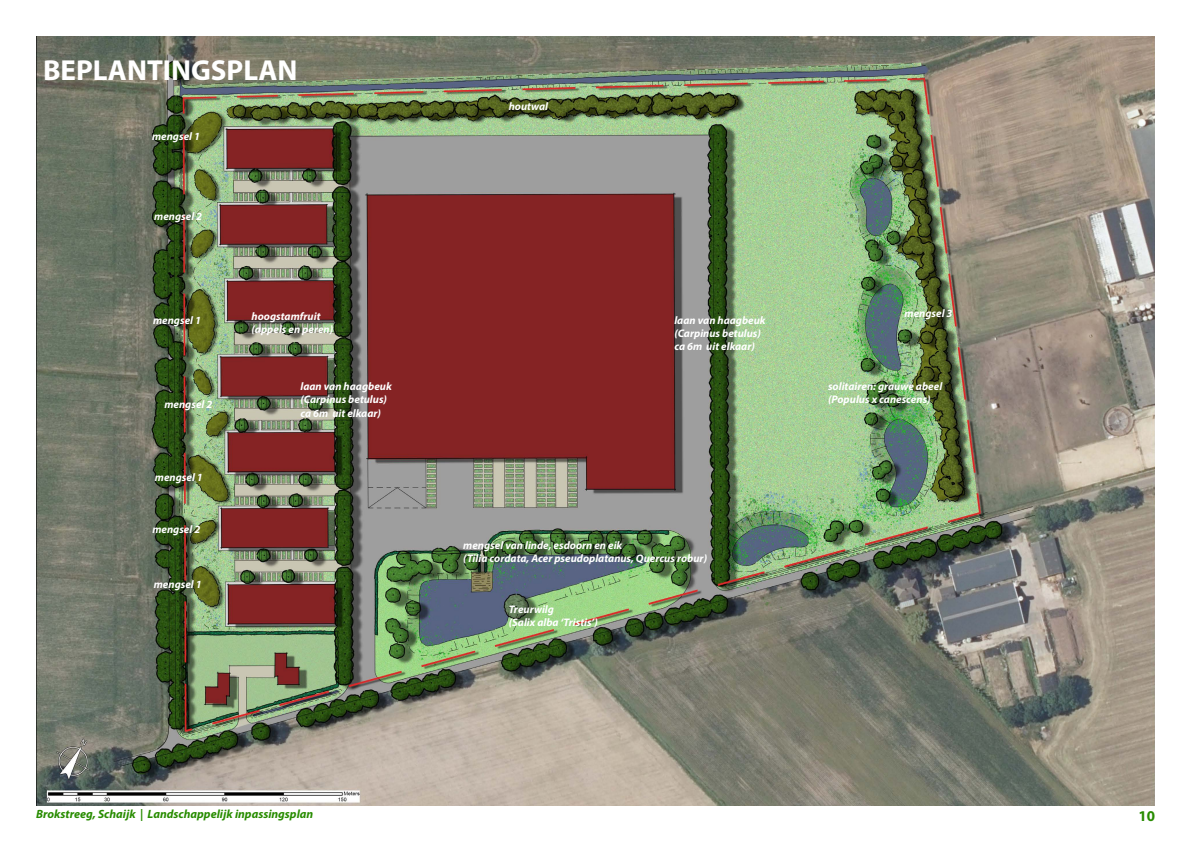
<style>
.page{position:relative;width:1191px;height:842px;background:#fff}
.page>*{position:absolute;margin:0;border:0;box-sizing:border-box;transform-origin:0 0}
.hoofdstuk{font:700 29px "Myriad Pro";color:#fff}
.t1{font:700 15px "Myriad Pro";color:#288c00}
.t2{font:italic 700 12px "Myriad Pro";color:#288c00}
.t3{font:italic 700 11px "Myriad Pro";color:#fff}
</style>
<div class="page">
<img style="left:36px;top:36px;width:1119px;height:770px">
<p class="hoofdstuk" style="left:43px;top:51px;width:256px">BEPLANTINGSPLAN</p>
<p class="t3" style="left:152px;top:129px;width:49px">mengsel 1</p>
<p class="t3" style="left:154px;top:209px;width:49px">mengsel 2</p>
<p class="t3" style="left:153px;top:313px;width:49px">mengsel 1</p>
<p class="t3" style="left:164px;top:397px;width:49px">mengsel 2</p>
<p class="t3" style="left:155px;top:470px;width:49px">mengsel 1</p>
<p class="t3" style="left:152px;top:522px;width:49px">mengsel 2</p>
<p class="t3" style="left:154px;top:578px;width:49px">mengsel 1</p>
<p class="t3" style="left:251px;top:309px;width:70px">hoogstamfruit</p>
<p class="t3" style="left:251px;top:322px;width:83px">(appels en peren)</p>
<p class="t3" style="left:300px;top:379px;width:93px">laan van haagbeuk</p>
<p class="t3" style="left:300px;top:393px;width:88px">(Carpinus betulus)</p>
<p class="t3" style="left:300px;top:406px;width:82px">ca 6m uit elkaar)</p>
<p class="t3" style="left:509px;top:99px;width:41px">houtwal</p>
<p class="t3" style="left:674px;top:313px;width:93px">laan van haagbeuk</p>
<p class="t3" style="left:674px;top:326px;width:88px">(Carpinus betulus)</p>
<p class="t3" style="left:674px;top:339px;width:82px">ca 6m uit elkaar)</p>
<p class="t3" style="left:463px;top:538px;width:161px">mengsel van linde, esdoorn en eik</p>
<p class="t3" style="left:463px;top:551px;width:245px">(Tilia cordata, Acer pseudoplatanus, Quercus robur)</p>
<p class="t3" style="left:509px;top:602px;width:47px">Treurwilg</p>
<p class="t3" style="left:509px;top:615px;width:91px">(Salix alba ‘Tristis’)</p>
<p class="t3" style="left:904px;top:306px;width:49px">mengsel 3</p>
<p class="t3" style="left:828px;top:379px;width:116px">solitairen: grauwe abeel</p>
<p class="t3" style="left:828px;top:393px;width:104px">(Populus x canescens)</p>
<p class="t2" style="left:36px;top:806px;width:279px">Brokstreeg, Schaijk | Landschappelijk inpassingsplan</p>
<h2 class="t1" style="left:1138px;top:806px;width:18px">10</h2>
</div>
